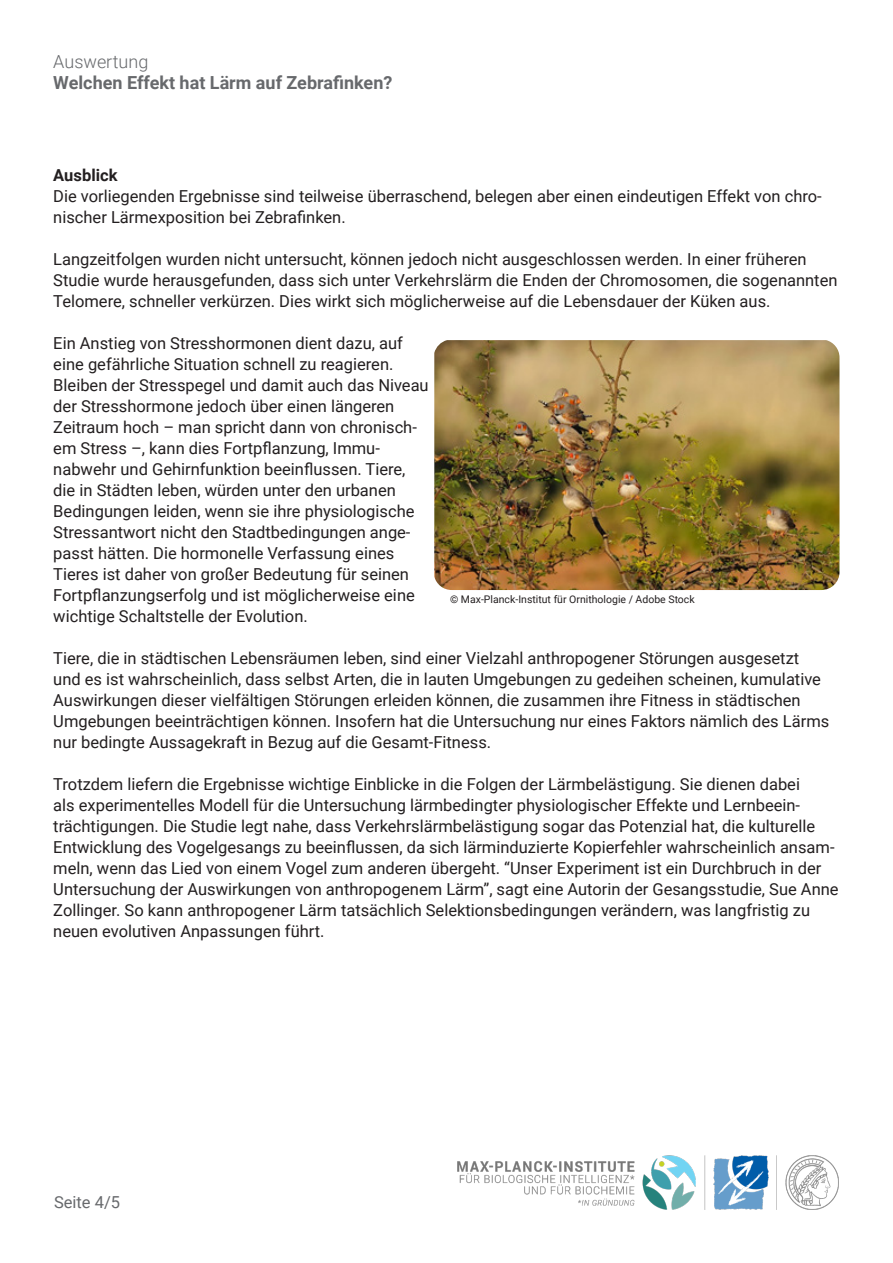
<style>
.page{position:relative;width:893px;height:1263px;background:#fff}
.page>*{position:absolute;margin:0;border:0;box-sizing:border-box;transform-origin:0 0}
.t1{font:700 18px "Roboto";color:#67696c}
.t2{font:300 18px "Roboto";color:#67696c}
.t3{font:16.5px/21px "Roboto";color:#231f20}
.t4{font:16.5px "Roboto";color:#67696c}
.t5{font:700 16.5px "Roboto";color:#231f20}
.t6{font:10.5px "Roboto";color:#231f20}
</style>
<div class="page">
<img style="left:458px;top:1155px;width:381px;height:54px">
<img style="left:434px;top:340px;width:405px;height:250px">
<p class="t2" style="left:53px;top:48px;width:97px">Auswertung</p>
<p class="t1" style="left:53px;top:70px;width:341px">Welchen Effekt hat Lärm auf Zebrafinken?</p>
<p class="t5" style="left:53px;top:163px;width:66px">Ausblick</p>
<p class="t3" style="left:53px;top:185px;width:770px">Die vorliegenden Ergebnisse sind teilweise überraschend, belegen aber einen eindeutigen Effekt von chro&shy;nischer Lärmexposition bei Zebrafinken.</p>
<p class="t3" style="left:53px;top:248px;width:786px">Langzeitfolgen wurden nicht untersucht, können jedoch nicht ausgeschlossen werden. In einer früheren<br>Studie wurde herausgefunden, dass sich unter Verkehrslärm die Enden der Chromosomen, die sogenannten<br>Telomere, schneller verkürzen. Dies wirkt sich möglicherweise auf die Lebensdauer der Küken aus.</p>
<p class="t3" style="left:53px;top:332px;width:377px">Ein Anstieg von Stresshormonen dient dazu, auf eine gefährliche Situation schnell zu reagieren.<br>Bleiben der Stresspegel und damit auch das Niveau der Stresshormone jedoch über einen längeren Zeitraum hoch – man spricht dann von chronisch&shy;em Stress –, kann dies Fortpflanzung, Immu&shy;nabwehr und Gehirnfunktion beeinflussen. Tiere, die in Städten leben, würden unter den urbanen Bedingungen leiden, wenn sie ihre physiologische Stressantwort nicht den Stadtbedingungen ange&shy;passt hätten. Die hormonelle Verfassung eines Tieres ist daher von großer Bedeutung für seinen Fortpflanzungserfolg und ist möglicherweise eine wichtige Schaltstelle der Evolution.</p>
<p class="t3" style="left:53px;top:647px;width:777px">Tiere, die in städtischen Lebensräumen leben, sind einer Vielzahl anthropogener Störungen ausgesetzt und es ist wahrscheinlich, dass selbst Arten, die in lauten Umgebungen zu gedeihen scheinen, kumulative Auswirkungen dieser vielfältigen Störungen erleiden können, die zusammen ihre Fitness in städtischen Umgebungen beeinträchtigen können. Insofern hat die Untersuchung nur eines Faktors nämlich des Lärms nur bedingte Aussagekraft in Bezug auf die Gesamt-Fitness.</p>
<p class="t3" style="left:53px;top:773px;width:787px">Trotzdem liefern die Ergebnisse wichtige Einblicke in die Folgen der Lärmbelästigung. Sie dienen dabei<br>als experimentelles Modell für die Untersuchung lärmbedingter physiologischer Effekte und Lernbeein&shy;trächtigungen. Die Studie legt nahe, dass Verkehrslärmbelästigung sogar das Potenzial hat, die kulturelle Entwicklung des Vogelgesangs zu beeinflussen, da sich lärminduzierte Kopierfehler wahrscheinlich ansam&shy;meln, wenn das Lied von einem Vogel zum anderen übergeht. “Unser Experiment ist ein Durchbruch in der Untersuchung der Auswirkungen von anthropogenem Lärm”, sagt eine Autorin der Gesangsstudie, Sue Anne Zollinger. So kann anthropogener Lärm tatsächlich Selektionsbedingungen verändern, was langfristig zu neuen evolutiven Anpassungen führt.</p>
<p class="t6" style="left:450px;top:592px;width:246px">© Max-Planck-Institut für Ornithologie / Adobe Stock</p>
<p class="t4" style="left:54px;top:1191px;width:68px">Seite 4/5</p>
</div>
